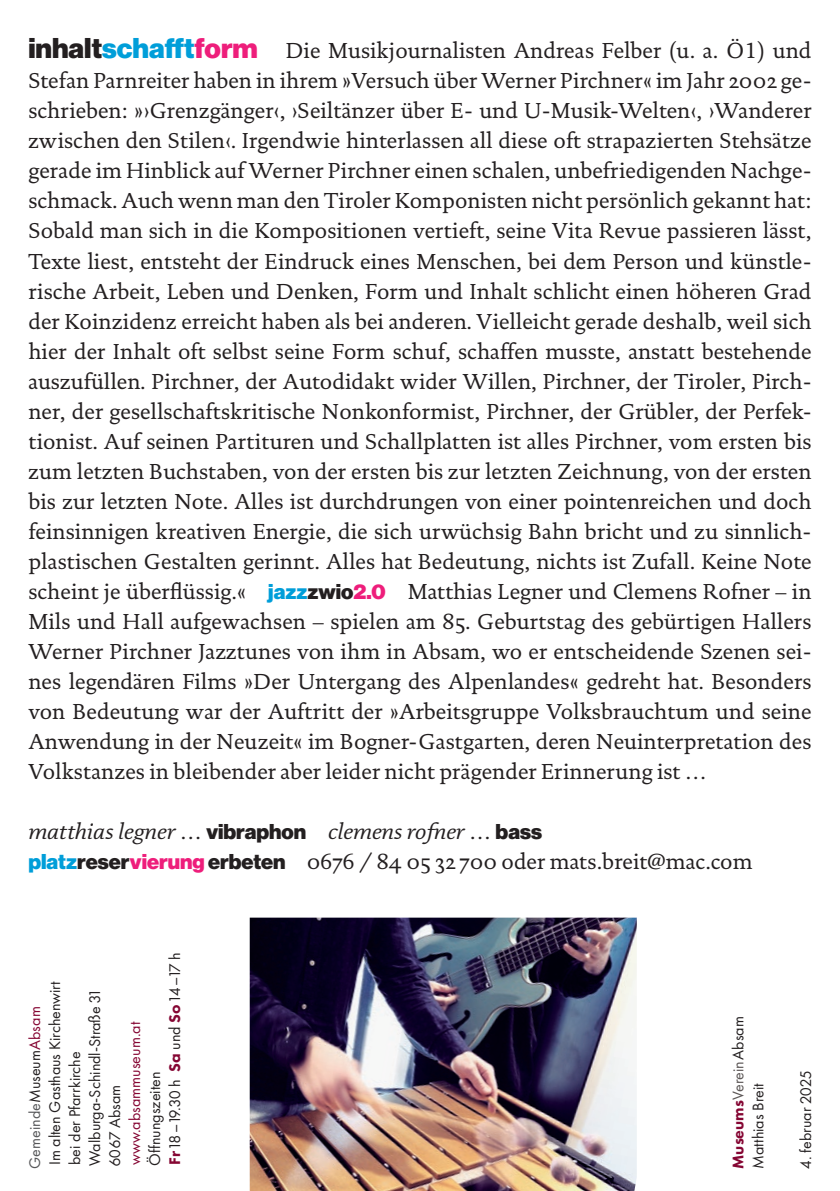
<style>
.page{position:relative;width:840px;height:1191px;background:#fff}
.page>*{position:absolute;margin:0;border:0;box-sizing:border-box;transform-origin:0 0}
.t1{font:22px/30px "DTL Documenta TOT";color:#231f20;text-align:justify}
.t2{font:16px/20px "Futura PT";color:#231f20}
.t3{font:16px "Futura PT";color:#57585a}
.t4{font:800 16px "Futura PT";color:#850633}
.t5{font:16px "Futura PT";color:#850633}
.s1{font-family:"N Haas Grotesk DS Pro 95 Blk";font-size:28px}
.s2{font-family:"N Haas Grotesk DS Pro 95 Blk";font-size:28px;color:#009ed9}
.s3{font-family:"N Haas Grotesk DS Pro 95 Blk";font-size:28px;color:#ee1e7b}
.s4{font-family:"N Haas Grotesk DS Pro 95 Blk";font-size:21px;color:#009ed9}
.s5{font-family:"N Haas Grotesk DS Pro 95 Blk";font-size:21px}
.s6{font-family:"N Haas Grotesk DS Pro 95 Blk";font-size:21px;color:#ee1e7b}
.s7{font-style:italic}
.s8{color:#231f20}
.s9{color:#850633}
.s10{font-weight:800;color:#850633}
.s11{font-weight:400;color:#5b5655}
.s12{font-weight:400;color:#231f20}
</style>
<div class="page">
<img style="left:249px;top:917px;width:387px;height:274px">
<p class="t1" style="left:28px;top:36px;width:784px"><span class="s1">inhalt</span><span class="s2">schafft</span><span class="s3">form</span> Die Musikjournalisten Andreas Felber (u. a. Ö1) und Stefan Parnreiter haben in ihrem »Versuch über Werner Pirchner« im Jahr 2002 ge&shy;schrieben: »›Grenzgänger‹, ›Seiltänzer über E- und U-Musik-Welten‹, ›Wanderer zwischen den Stilen‹. Irgendwie hinterlassen all diese oft strapazierten Stehsätze gerade im Hinblick auf Werner Pirchner einen schalen, unbefriedigenden Nachge&shy;schmack. Auch wenn man den Tiroler Komponisten nicht persönlich gekannt hat:<br>Sobald man sich in die Kompositionen vertieft, seine Vita Revue passieren lässt, Texte liest, entsteht der Eindruck eines Menschen, bei dem Person und künstle&shy;rische Arbeit, Leben und Denken, Form und Inhalt schlicht einen höheren Grad der Koinzidenz erreicht haben als bei anderen. Vielleicht gerade deshalb, weil sich hier der Inhalt oft selbst seine Form schuf, schaffen musste, anstatt bestehende auszufüllen. Pirchner, der Autodidakt wider Willen, Pirchner, der Tiroler, Pirch&shy;ner, der gesellschaftskritische Nonkonformist, Pirchner, der Grübler, der Perfek&shy;tionist. Auf seinen Partituren und Schallplatten ist alles Pirchner, vom ersten bis zum letzten Buchstaben, von der ersten bis zur letzten Zeichnung, von der ersten bis zur letzten Note. Alles ist durchdrungen von einer pointenreichen und doch feinsinnigen kreativen Energie, die sich urwüchsig Bahn bricht und zu sinnlich&shy;plastischen Gestalten gerinnt. Alles hat Bedeutung, nichts ist Zufall. Keine Note scheint je überflüssig.« <span class="s4">jazz</span><span class="s5">zwio</span><span class="s6">2.0</span> Matthias Legner und Clemens Rofner – in Mils und Hall aufgewachsen – spielen am 85. Geburtstag des gebürtigen Hallers Werner Pirchner Jazztunes von ihm in Absam, wo er entscheidende Szenen sei&shy;nes legendären Films »Der Untergang des Alpenlandes« gedreht hat. Besonders von Bedeutung war der Auftritt der »Arbeitsgruppe Volksbrauchtum und seine Anwendung in der Neuzeit« im Bogner-Gastgarten, deren Neuinterpretation des Volkstanzes in bleibender aber leider nicht prägender Erinnerung ist …</p>
<p class="t1" style="left:28px;top:816px;width:725px"><span class="s7">matthias legner</span> … <span class="s5">vibraphon</span> <span class="s7">clemens rofner</span> … <span class="s5">bass<br></span><span class="s4">platz</span><span class="s5">reser</span><span class="s6">vierung</span> <span class="s5">erbeten</span> 0676 / 84 05 32 700 oder mats.breit@mac.com</p>
<p class="t2" style="left:45px;top:1166px;width:186px;rotate:-90deg">Im alten Gasthaus Kirchenwirt bei der Pfarrkirche<br>Walburga-Schindl-Straße 31<br>6067 Absam</p>
<p class="t3" style="left:25px;top:1168px;width:164px;rotate:-90deg">Gemeinde<span class="s8">Museum</span><span class="s9">Absam</span></p>
<p class="t2" style="left:145px;top:1165px;width:215px;rotate:-90deg">Öffnungszeiten<br><span class="s10">Fr</span> 18 –19.30 h <span class="s10">Sa</span> und <span class="s10">So</span> 14 –17 h</p>
<p class="t5" style="left:125px;top:1165px;width:145px;rotate:-90deg">www.absammuseum.at</p>
<p class="t4" style="left:727px;top:1168px;width:154px;rotate:-90deg">Museums<span class="s11">Verein</span><span class="s12">Absam</span></p>
<p class="t2" style="left:747px;top:1168px;width:87px;rotate:-90deg">Matthias Breit</p>
<p class="t2" style="left:795px;top:1168px;width:99px;rotate:-90deg">4. februar 2025</p>
</div>
